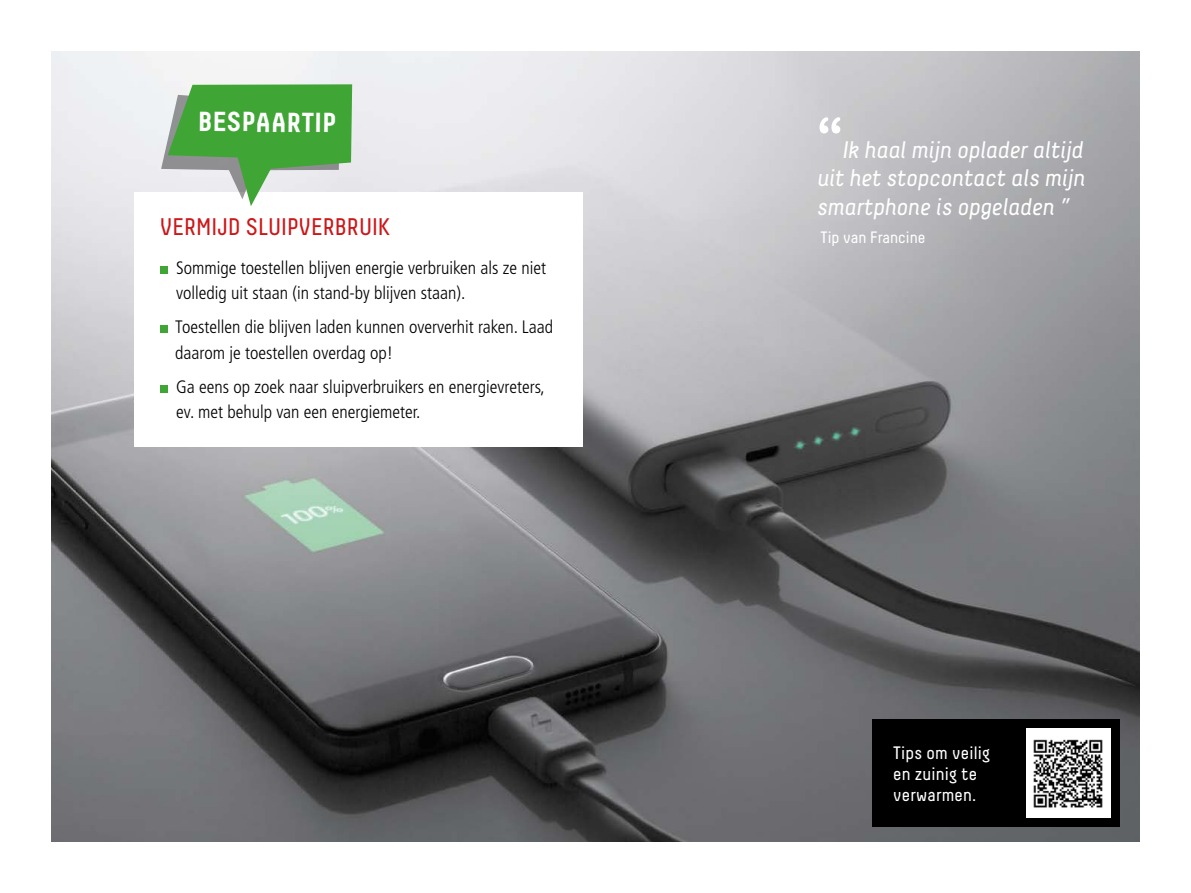
<style>
.page{position:relative;width:1191px;height:893px;background:#fff}
.page>*{position:absolute;margin:0;border:0;box-sizing:border-box;transform-origin:0 0}
.t1{font:55.5px "Arial Rounded MT Bold";color:#fff}
.t2{font:700 27.6px "Decima";color:#fff}
.t3{font:italic 24px/28.5px "Decima";color:#fff;text-align:justify}
.t4{font:24px "Decima";color:#cd1719}
.t5{font:300 condensed 18px/25.5px "Frutiger LT Pro";color:#000}
.t6{font:18px/21px "Decima";letter-spacing:.01em;color:#fff}
.t7{font:16.5px "Decima";color:#fff}
</style>
<div class="page">
<img style="left:51px;top:51px;width:1089px;height:791px">
<div style="left:872px;top:719px;width:247px;height:108px;background:#000"></div>
<div style="left:1026px;top:728px;width:84px;height:90px;background:#fff"></div>
<div style="left:134px;top:192px;width:449px;height:254px;background:#fff"></div>
<div style="left:160px;top:266px;width:8px;height:8px;background:#3fa535"></div>
<div style="left:160px;top:325px;width:8px;height:8px;background:#3fa535"></div>
<div style="left:160px;top:385px;width:8px;height:8px;background:#3fa535"></div>
<svg style="left:161px;top:84px;width:191px;height:122px;background:#7ebb79"></svg>
<img style="left:1033px;top:739px;width:70px;height:69px">
<p class="t2" style="left:198px;top:105px;width:140px;rotate:1deg">BESPAARTIP</p>
<p class="t4" style="left:160px;top:213px;width:232px">VERMIJD SLUIPVERBRUIK</p>
<p class="t5" style="left:176px;top:255px;width:371px">Sommige toestellen blijven energie verbruiken als ze niet volledig uit staan (in stand-by blijven staan).</p>
<p class="t5" style="left:175px;top:314px;width:379px">Toestellen die blijven laden kunnen oververhit raken. Laad daarom je toestellen overdag op!</p>
<p class="t5" style="left:176px;top:374px;width:370px">Ga eens op zoek naar sluipverbruikers en energievreters, ev. met behulp van een energiemeter.</p>
<p class="t1" style="left:817px;top:105px;width:27px">“</p>
<p class="t3" style="left:817px;top:135px;width:270px;text-indent:25px">Ik haal mijn oplader altijd uit het stopcontact als mijn smartphone is opgeladen ”</p>
<p class="t7" style="left:820px;top:228px;width:106px">Tip van Francine</p>
<p class="t6" style="left:893px;top:742px;width:98px">Tips om veilig en zuinig te verwarmen.</p>
</div>
